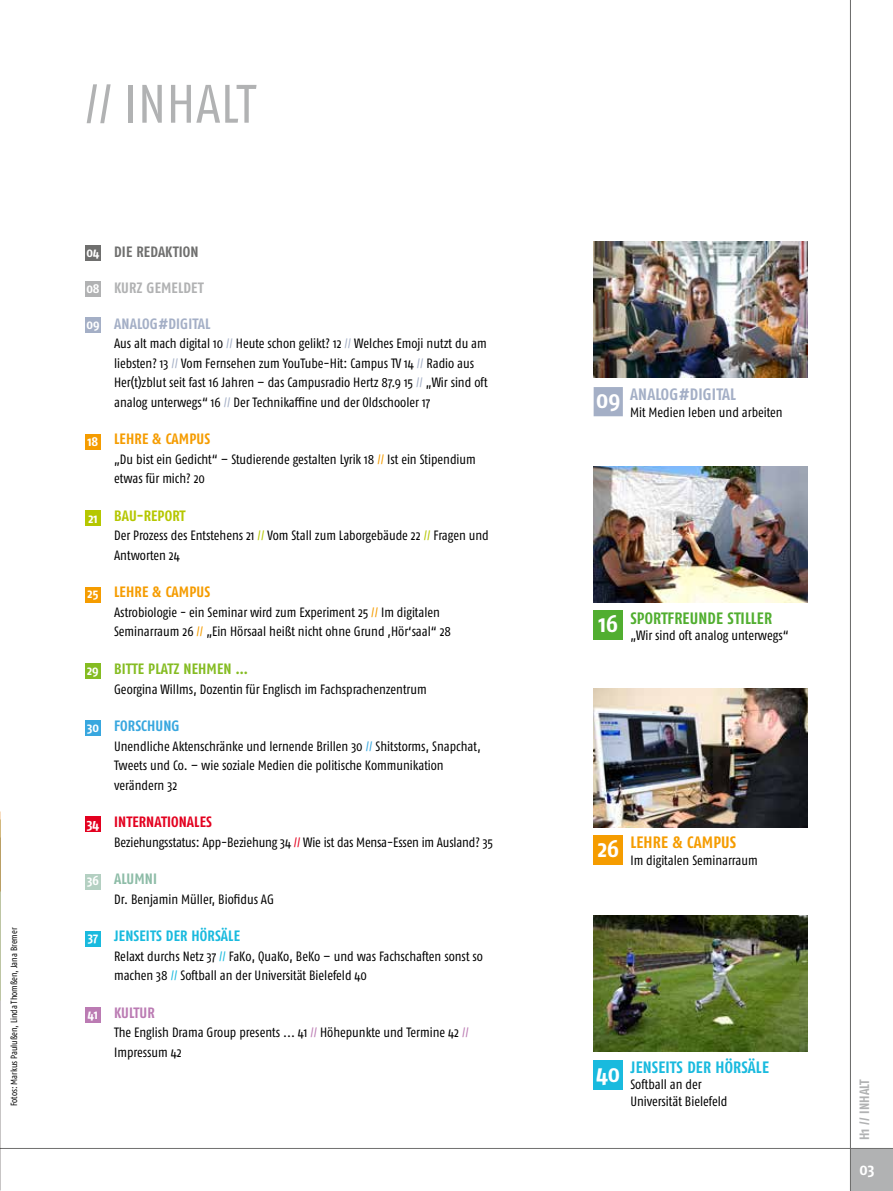
<style>
.page{position:relative;width:893px;height:1191px;background:#fff}
.page>*{position:absolute;margin:0;border:0;box-sizing:border-box;transform-origin:0 0}
.t1{font:condensed 54px "Fago Pro";letter-spacing:.01em;color:#b1b2b3}
.t2{font:700 condensed 16.5px "Fago Pro";letter-spacing:.01em;color:#51ae30}
.t3{font:700 condensed 16.5px "Fago Pro";letter-spacing:.01em;color:#19bade}
.t4{font:700 condensed 16.5px "Fago Pro";letter-spacing:.01em;color:#a4afc6}
.t5{font:700 condensed 16.5px "Fago Pro";letter-spacing:.01em;color:#f59c00}
.t6{font:700 condensed 16.5px "Fago Pro";color:#fff}
.t7{font:700 condensed 15px "Fago Pro";letter-spacing:.01em;color:#f59c00}
.t8{font:700 condensed 15px "Fago Pro";letter-spacing:.01em;color:#19bade}
.t9{font:700 condensed 15px "Fago Pro";letter-spacing:.01em;color:#85bc22}
.t10{font:700 condensed 15px "Fago Pro";letter-spacing:.01em;color:#e3001f}
.t11{font:700 condensed 15px "Fago Pro";letter-spacing:.01em;color:#a4afc6}
.t12{font:700 condensed 15px "Fago Pro";letter-spacing:.01em;color:#6f6f6e}
.t13{font:700 condensed 15px "Fago Pro";letter-spacing:.01em;color:#b1b2b3}
.t14{font:700 condensed 15px "Fago Pro";letter-spacing:.01em;color:#b5c700}
.t15{font:700 condensed 15px "Fago Pro";letter-spacing:.01em;color:#38a7df}
.t16{font:700 condensed 15px "Fago Pro";color:#8dbca7}
.t17{font:700 condensed 15px "Fago Pro";color:#bb7bb3}
.t18{font:700 condensed 14.25px "Fago Pro";color:#fff}
.t19{font:condensed 13.5px/19.5px "Fago Pro";color:#000}
.t20{font:700 condensed 13.5px "Fago Pro";letter-spacing:.01em;color:#b1b2b3}
.t21{font:700 condensed 13.2px "Fago Pro";color:#fff}
.t22{font:condensed 9px "Fago Pro";color:#000}
.s1{font-style:italic}
.s2{color:#a4afc6}
.s3{color:#f59c00}
.s4{color:#b5c700}
.s5{color:#38a7df}
.s6{color:#e3001f}
.s7{color:#19bade}
.s8{color:#bb7bb3}
.s9{font-size:24.45px;color:#fff}
</style>
<div class="page">
<div style="left:850px;top:1148px;width:43px;height:43px;background:#b1b2b3"></div>
<hr style="left:0;top:1148px;width:893px;height:1px;background:#6f6f6e">
<hr style="left:850px;top:0;width:1px;height:1191px;background:#6f6f6e">
<div style="left:85px;top:816px;width:16px;height:16px;background:#e3001f"></div>
<div style="left:85px;top:317px;width:16px;height:15px;background:#a4afc6"></div>
<div style="left:85px;top:281px;width:16px;height:16px;background:#b1b2b3"></div>
<div style="left:85px;top:587px;width:16px;height:15px;background:#f59c00"></div>
<div style="left:85px;top:510px;width:16px;height:16px;background:#b5c700"></div>
<div style="left:85px;top:873px;width:16px;height:16px;background:#b4d0c2"></div>
<div style="left:85px;top:720px;width:16px;height:16px;background:#38a7df"></div>
<div style="left:85px;top:663px;width:16px;height:16px;background:#85bc22"></div>
<div style="left:85px;top:930px;width:16px;height:16px;background:#19bade"></div>
<div style="left:85px;top:1007px;width:16px;height:16px;background:#bb7bb3"></div>
<div style="left:85px;top:434px;width:16px;height:15px;background:#f59c00"></div>
<div style="left:594px;top:387px;width:29px;height:29px;background:#a4afc6"></div>
<img style="left:594px;top:242px;width:214px;height:136px">
<div style="left:594px;top:1060px;width:29px;height:29px;background:#19bade"></div>
<img style="left:594px;top:915px;width:214px;height:136px">
<img style="left:594px;top:689px;width:214px;height:138px">
<div style="left:594px;top:835px;width:29px;height:29px;background:#f59c00"></div>
<div style="left:594px;top:610px;width:29px;height:30px;background:#51ae30"></div>
<img style="left:594px;top:466px;width:214px;height:136px">
<img style="left:0;top:0;width:1px;height:849px">
<div style="left:85px;top:245px;width:16px;height:16px;background:#6f6f6e"></div>
<p class="t22" style="left:8px;top:1106px;width:180px;rotate:-90deg">Fotos: Markus Paulußen, Linda Thomßen, Jana Bremer</p>
<h1 class="t1" style="left:85px;top:71px;width:172px">// INHALT</h1>
<p class="t21" style="left:87px;top:245px;width:14px">04</p>
<p class="t21" style="left:86px;top:280px;width:15px">08</p>
<p class="t21" style="left:86px;top:316px;width:15px">09</p>
<p class="t21" style="left:87px;top:433px;width:12px">18</p>
<p class="t21" style="left:88px;top:510px;width:11px">21</p>
<p class="t21" style="left:88px;top:586px;width:12px">25</p>
<p class="t21" style="left:87px;top:662px;width:13px">29</p>
<p class="t21" style="left:87px;top:719px;width:13px">30</p>
<p class="t18" style="left:87px;top:815px;width:14px">34</p>
<p class="t21" style="left:87px;top:872px;width:13px">36</p>
<p class="t21" style="left:88px;top:929px;width:12px">37</p>
<p class="t21" style="left:88px;top:1006px;width:12px">41</p>
<p class="t12" style="left:114px;top:242px;width:86px">DI E REDAKTION</p>
<p class="t13" style="left:114px;top:278px;width:91px">KU RZ GEMELDET</p>
<p class="t11" style="left:114px;top:314px;width:95px">ANALOG<span class="s1">#</span>DIGITAL</p>
<p class="t19" style="left:114px;top:334px;width:375px">Aus alt mach digital 10 <span class="s2">//</span> Heute schon gelikt? 12 <span class="s2">//</span> Welches Emoji nutzt du am liebsten? 13 <span class="s2">//</span> Vom Fernsehen zum YouTube-Hit: Campus TV 14 <span class="s2">//</span> Radio aus Her(t)zblut seit fast 16 Jahren – das Campusradio Hertz 87.9 15 <span class="s2">//</span> „Wir sind oft analog unterwegs“ 16 <span class="s2">//</span> Der Technikaffine und der Oldschooler 17</p>
<p class="t7" style="left:114px;top:430px;width:98px">LEHRE &amp; CAMPUS</p>
<p class="t19" style="left:114px;top:449px;width:363px">„Du bist ein Gedicht“ – Studierende gestalten Lyrik 18 <span class="s3">//</span> Ist ein Stipendium etwas für mich? 20</p>
<p class="t14" style="left:114px;top:506px;width:73px">BAU-REPORT</p>
<p class="t19" style="left:114px;top:526px;width:376px">Der Prozess des Entstehens 21 <span class="s4">//</span> Vom Stall zum Laborgebäude 22 <span class="s4">//</span> Fragen und<br>Antworten 24</p>
<p class="t7" style="left:114px;top:583px;width:98px">LEHRE &amp; CAMPUS</p>
<p class="t19" style="left:114px;top:602px;width:338px">Astrobiologie - ein Seminar wird zum Experiment 25 <span class="s3">//</span> Im digitalen<br>Seminarraum 26 <span class="s3">//</span> „Ein Hörsaal heißt nicht ohne Grund ‚Hör‘saal“ 28</p>
<p class="t9" style="left:114px;top:659px;width:136px">BITTE PLATZ NEHMEN …</p>
<p class="t19" style="left:114px;top:679px;width:314px">Georgina Willms, Dozentin für Englisch im Fachsprachenzentrum</p>
<p class="t15" style="left:114px;top:716px;width:67px">FORSCHU NG</p>
<p class="t19" style="left:114px;top:736px;width:368px">Unendliche Aktenschränke und lernende Brillen 30 <span class="s5">//</span> Shitstorms, Snapchat,<br>Tweets und Co. – wie soziale Medien die politische Kommunikation verändern 32</p>
<p class="t10" style="left:114px;top:812px;width:99px">INTERNATIONALES</p>
<p class="t19" style="left:114px;top:832px;width:380px">Beziehungsstatus: App-Beziehung 34 <span class="s6">//</span> Wie ist das Mensa-Essen im Ausland? 35</p>
<p class="t16" style="left:114px;top:869px;width:42px">ALUMNI</p>
<p class="t19" style="left:114px;top:889px;width:161px">Dr. Benjamin Müller, Biofidus AG</p>
<p class="t8" style="left:114px;top:926px;width:127px">JENSEITS DER HÖRSÄLE</p>
<p class="t19" style="left:114px;top:946px;width:370px">Relaxt durchs Netz 37 <span class="s7">//</span> FaKo, QuaKo, BeKo – und was Fachschaften sonst so machen 38 <span class="s7">//</span> Softball an der Universität Bielefeld 40</p>
<p class="t17" style="left:114px;top:1003px;width:42px">KULTUR</p>
<p class="t19" style="left:114px;top:1022px;width:356px">The English Drama Group presents ... 41 <span class="s8">//</span> Höhepunkte und Termine 42 <span class="s8">//<br></span>Impressum 42</p>
<p class="t4" style="left:596px;top:384px;width:140px"><span class="s9">09</span> ANALOG<span class="s1">#</span>DIGITAL</p>
<p class="t19" style="left:630px;top:402px;width:154px">Mit Medien leben und arbeiten</p>
<p class="t2" style="left:598px;top:608px;width:175px"><span class="s9">16</span> SPORTFREUNDE STILLER</p>
<p class="t19" style="left:630px;top:626px;width:160px">„Wir sind oft analog unterwegs“</p>
<p class="t5" style="left:598px;top:832px;width:140px"><span class="s9">26</span> LEHRE &amp; CAMPUS</p>
<p class="t19" style="left:630px;top:850px;width:129px">Im digitalen Seminarraum</p>
<p class="t3" style="left:596px;top:1057px;width:174px"><span class="s9">40</span> JENSEITS DER HÖRSÄLE</p>
<p class="t19" style="left:630px;top:1076px;width:99px;line-height:16.5px">Softball an der<br>Universität Bielefeld</p>
<p class="t20" style="left:856px;top:1140px;width:63px;rotate:-90deg">H1 // INHALT</p>
<p class="t6" style="left:860px;top:1159px;width:16px">03</p>
</div>
